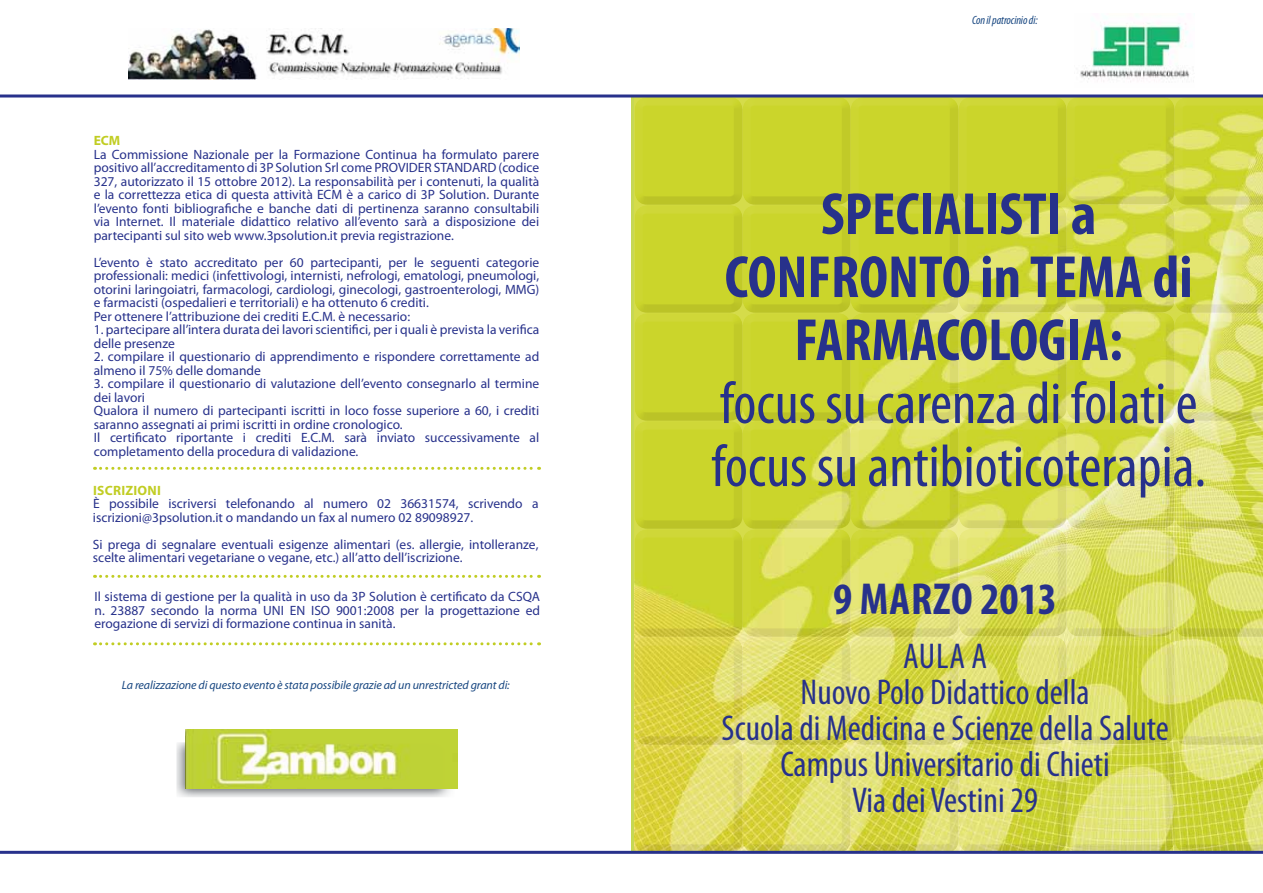
<style>
.page{position:relative;width:1263px;height:893px;background:#fff}
.page>*{position:absolute;margin:0;border:0;box-sizing:border-box;transform-origin:0 0}
.t1{font:condensed 60px/63px "Myriad Pro";color:#27318b}
.t2{font:700 condensed 60px/63px "Myriad Pro";color:#27318b;text-align:center}
.t3{font:700 condensed 45px "Myriad Pro";color:#27318b}
.t4{font:condensed 36px/36px "Myriad Pro";color:#27318b;text-align:center}
.t5{font:13.5px/13.5px "Myriad Pro";color:#27318b}
.t6{font:700 13.5px "Myriad Pro";letter-spacing:.02em;color:#c1cd23}
.t7{font:italic 12px "Myriad Pro";letter-spacing:-.01em;color:#184781}
.t8{font:italic condensed 12px "Myriad Pro";letter-spacing:-.01em;color:#184781}
</style>
<div class="page">
<img style="left:128px;top:29px;width:392px;height:50px">
<svg style="left:94px;top:642px;width:445px;height:3px"></svg>
<svg style="left:94px;top:467px;width:445px;height:3px"></svg>
<svg style="left:94px;top:575px;width:445px;height:3px"></svg>
<img style="left:634px;top:98px;width:629px;height:753px">
<hr style="left:0;top:95px;width:1263px;height:3px;background:#27318b">
<hr style="left:0;top:851px;width:1263px;height:3px;background:#27318b">
<img style="left:177px;top:743px;width:273px;height:54px">
<img style="left:185px;top:729px;width:272px;height:60px">
<img style="left:1080px;top:23px;width:112px;height:59px">
<p class="t6" style="left:94px;top:132px;width:28px">ECM</p>
<p class="t5" style="left:94px;top:147px;width:447px;text-align:justify">La Commissione Nazionale per la Formazione Continua ha formulato parere positivo all’accreditamento di 3P Solution Srl come PROVIDER STANDARD (codice 327, autorizzato il 15 ottobre 2012). La responsabilità per i contenuti, la qualità e la correttezza etica di questa attività ECM è a carico di 3P Solution. Durante l’evento fonti bibliografiche e banche dati di pertinenza saranno consultabili via Internet. Il materiale didattico relativo all’evento sarà a disposizione dei partecipanti sul sito web www.3psolution.it previa registrazione.</p>
<p class="t5" style="left:94px;top:255px;width:447px">L’evento è stato accreditato per 60 partecipanti, per le seguenti categorie professionali: medici (infettivologi, internisti, nefrologi, ematologi, pneumologi, otorini laringoiatri, farmacologi, cardiologi, ginecologi, gastroenterologi, MMG) e farmacisti (ospedalieri e territoriali) e ha ottenuto 6 crediti.<br>Per ottenere l’attribuzione dei crediti E.C.M. è necessario:</p>
<p class="t5" style="left:94px;top:323px;width:447px">1. partecipare all’intera durata dei lavori scientifici, per i quali è prevista la verifica delle presenze</p>
<p class="t5" style="left:94px;top:350px;width:447px">2. compilare il questionario di apprendimento e rispondere correttamente ad almeno il 75% delle domande</p>
<p class="t5" style="left:94px;top:377px;width:447px">3. compilare il questionario di valutazione dell’evento consegnarlo al termine dei lavori<br>Qualora il numero di partecipanti iscritti in loco fosse superiore a 60, i crediti saranno assegnati ai primi iscritti in ordine cronologico.<br>Il certificato riportante i crediti E.C.M. sarà inviato successivamente al completamento della procedura di validazione.</p>
<p class="t6" style="left:93px;top:481px;width:68px">ISCRIZIONI</p>
<p class="t5" style="left:93px;top:497px;width:447px">è possibile iscriversi telefonando al numero 02 36631574, scrivendo a iscrizioni@3psolution.it o mandando un fax al numero 02 89098927.</p>
<p class="t5" style="left:93px;top:537px;width:447px">Si prega di segnalare eventuali esigenze alimentari (es. allergie, intolleranze, scelte alimentari vegetariane o vegane, etc.) all’atto dell’iscrizione.</p>
<p class="t5" style="left:94px;top:590px;width:447px;text-align:justify">Il sistema di gestione per la qualità in uso da 3P Solution è certificato da CSQA n. 23887 secondo la norma UNI EN ISO 9001:2008 per la progettazione ed erogazione di servizi di formazione continua in sanità.</p>
<p class="t7" style="left:122px;top:678px;width:390px">La realizzazione di questo evento è stata possibile grazie ad un unrestricted grant di:</p>
<p class="t8" style="left:972px;top:12px;width:67px">Con il patrocinio di:</p>
<h1 class="t2" style="left:725px;top:181px;width:469px">SPECIALISTI A<br>CONFRONTO IN TEMA DI<br>FARMACOLOGIA:</h1>
<h1 class="t1" style="left:711px;top:371px;width:496px">focus su carenza di folati e focus su antibioticoterapia.</h1>
<h2 class="t3" style="left:833px;top:571px;width:225px">9 MARZO 2013</h2>
<h3 class="t4" style="left:721px;top:638px;width:449px">Aula A<br>Nuovo Polo Didattico della<br>Scuola di Medicina e Scienze della Salute<br>Campus Universitario di Chieti<br>Via dei Vestini 29</h3>
</div>
